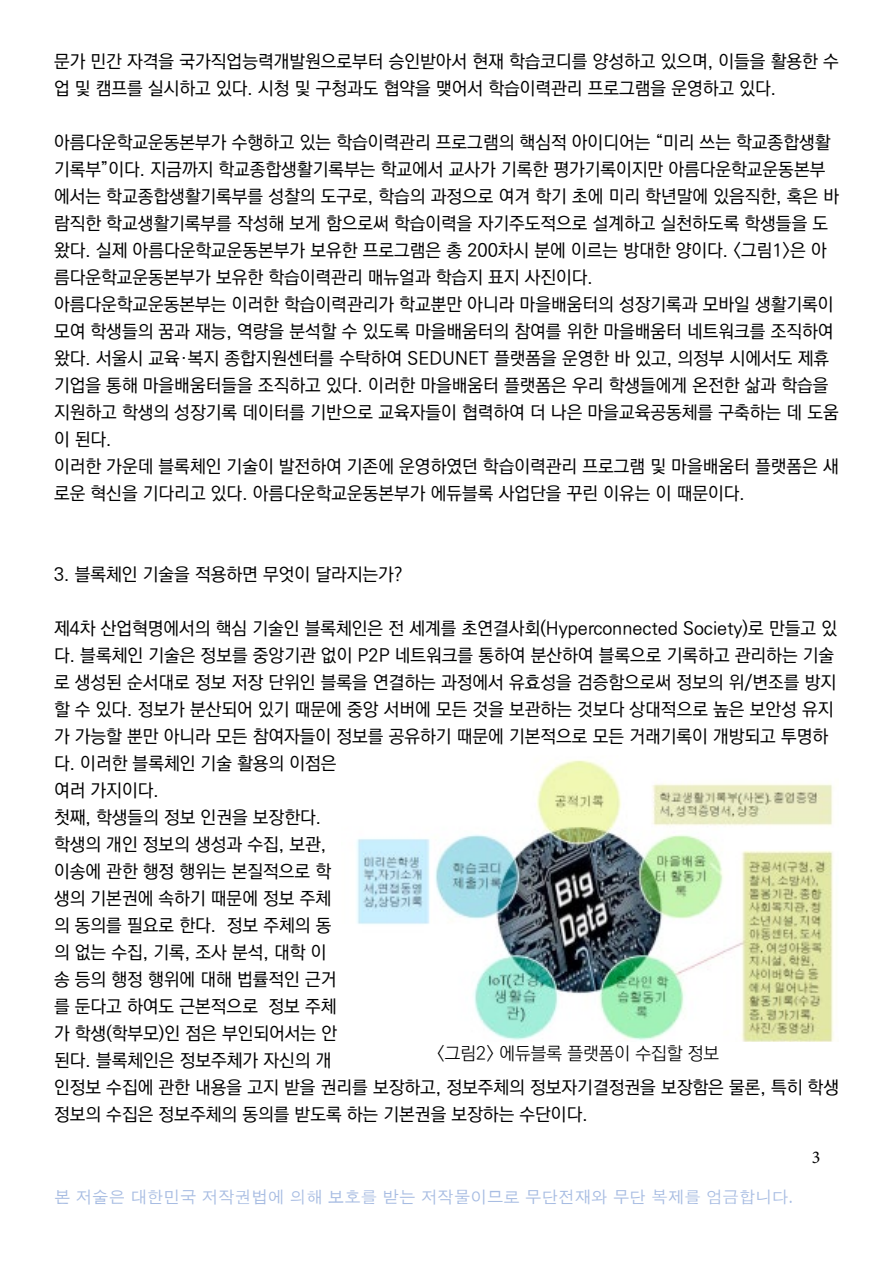
<style>
.page{position:relative;width:893px;height:1263px;background:#fff}
.page>*{position:absolute;margin:0;border:0;box-sizing:border-box;transform-origin:0 0}
.t1{font:500 18px/27px "Ko Pub Dotum";color:#000}
.t2{font:300 18px "Ko Pub Dotum";color:#000}
.t3{font:18px "Minion Pro";color:#000}
.t4{font:16.5px "Apple Gothic";color:#a7bce2}
</style>
<div class="page">
<img style="left:356px;top:760px;width:478px;height:281px">
<p class="t1" style="left:54px;top:48px;width:786px">문가 민간 자격을 국가직업능력개발원으로부터 승인받아서 현재 학습코디를 양성하고 있으며, 이들을 활용한 수 업 및 캠프를 실시하고 있다. 시청 및 구청과도 협약을 맺어서 학습이력관리 프로그램을 운영하고 있다.</p>
<p class="t1" style="left:54px;top:129px;width:786px">아름다운학교운동본부가 수행하고 있는 학습이력관리 프로그램의 핵심적 아이디어는 “미리 쓰는 학교종합생활 기록부”이다. 지금까지 학교종합생활기록부는 학교에서 교사가 기록한 평가기록이지만 아름다운학교운동본부 에서는 학교종합생활기록부를 성찰의 도구로, 학습의 과정으로 여겨 학기 초에 미리 학년말에 있음직한, 혹은 바 람직한 학교생활기록부를 작성해 보게 함으로써 학습이력을 자기주도적으로 설계하고 실천하도록 학생들을 도 왔다. 실제 아름다운학교운동본부가 보유한 프로그램은 총 200차시 분에 이르는 방대한 양이다. &lt;그림1&gt;은 아 름다운학교운동본부가 보유한 학습이력관리 매뉴얼과 학습지 표지 사진이다.<br>아름다운학교운동본부는 이러한 학습이력관리가 학교뿐만 아니라 마을배움터의 성장기록과 모바일 생활기록이 모여 학생들의 꿈과 재능, 역량을 분석할 수 있도록 마을배움터의 참여를 위한 마을배움터 네트워크를 조직하여 왔다. 서울시 교육·복지 종합지원센터를 수탁하여 SEDUNET 플랫폼을 운영한 바 있고, 의정부 시에서도 제휴 기업을 통해 마을배움터들을 조직하고 있다. 이러한 마을배움터 플랫폼은 우리 학생들에게 온전한 삶과 학습을 지원하고 학생의 성장기록 데이터를 기반으로 교육자들이 협력하여 더 나은 마을교육공동체를 구축하는 데 도움 이 된다.<br>이러한 가운데 블록체인 기술이 발전하여 기존에 운영하였던 학습이력관리 프로그램 및 마을배움터 플랫폼은 새 로운 혁신을 기다리고 있다. 아름다운학교운동본부가 에듀블록 사업단을 꾸린 이유는 이 때문이다.</p>
<p class="t1" style="left:54px;top:561px;width:350px">3. 블록체인 기술을 적용하면 무엇이 달라지는가?</p>
<p class="t1" style="left:54px;top:615px;width:786px">제4차 산업혁명에서의 핵심 기술인 블록체인은 전 세계를 초연결사회(Hyperconnected Society)로 만들고 있 다. 블록체인 기술은 정보를 중앙기관 없이 P2P 네트워크를 통하여 분산하여 블록으로 기록하고 관리하는 기술 로 생성된 순서대로 정보 저장 단위인 블록을 연결하는 과정에서 유효성을 검증함으로써 정보의 위/변조를 방지 할 수 있다. 정보가 분산되어 있기 때문에 중앙 서버에 모든 것을 보관하는 것보다 상대적으로 높은 보안성 유지 가 가능할 뿐만 아니라 모든 참여자들이 정보를 공유하기 때문에 기본적으로 모든 거래기록이 개방되고 투명하 다. 이러한 블록체인 기술 활용의 이점은<br>여러 가지이다.<br>첫째, 학생들의 정보 인권을 보장한다.<br>학생의 개인 정보의 생성과 수집, 보관,<br>이송에 관한 행정 행위는 본질적으로 학<br>생의 기본권에 속하기 때문에 정보 주체<br>의 동의를 필요로 한다. 정보 주체의 동<br>의 없는 수집, 기록, 조사 분석, 대학 이<br>송 등의 행정 행위에 대해 법률적인 근거<br>를 둔다고 하여도 근본적으로 정보 주체<br>가 학생(학부모)인 점은 부인되어서는 안<br>된다. 블록체인은 정보주체가 자신의 개<br>인정보 수집에 관한 내용을 고지 받을 권리를 보장하고, 정보주체의 정보자기결정권을 보장함은 물론, 특히 학생 정보의 수집은 정보주체의 동의를 받도록 하는 기본권을 보장하는 수단이다.</p>
<p class="t2" style="left:437px;top:1045px;width:283px">&lt;그림2&gt; 에듀블록 플랫폼이 수집할 정보</p>
<p class="t4" style="left:54px;top:1187px;width:742px">본 저술은 대한민국 저작권법에 의해 보호를 받는 저작물이므로 무단전재와 무단 복제를 엄금합니다.</p>
<p class="t3" style="left:812px;top:1145px;width:10px">3</p>
</div>
